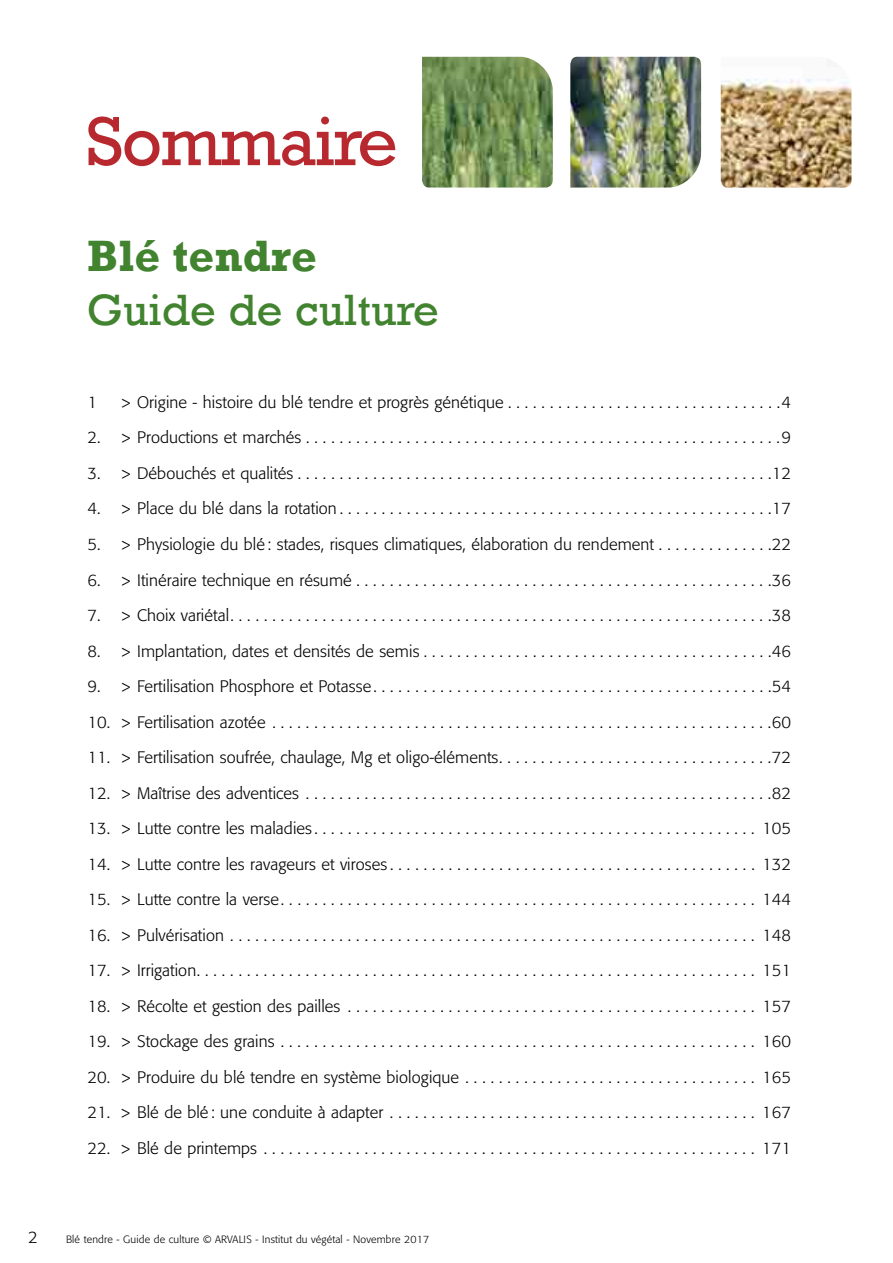
<style>
.page{position:relative;width:893px;height:1263px;background:#fff}
.page>*{position:absolute;margin:0;border:0;box-sizing:border-box;transform-origin:0 0}
.t1{font:70.5px "Rockwell";letter-spacing:-.025em;color:#b8292f}
.t2{font:45px "Rockwell";color:#41832e}
.t3{font:700 45px "Rockwell";letter-spacing:.005em;color:#41832e}
.t4{font:300 16.5px "Formata BQ";letter-spacing:.005em;color:#000}
.t5{font:300 10.5px "Formata BQ";letter-spacing:.015em;color:#000}
</style>
<div class="page">
<img style="left:422px;top:57px;width:131px;height:131px">
<img style="left:570px;top:57px;width:131px;height:131px">
<img style="left:721px;top:78px;width:130px;height:110px">
<h1 class="t1" style="left:86px;top:101px;width:313px">Sommaire</h1>
<h2 class="t3" style="left:87px;top:228px;width:231px">Blé tendre</h2>
<h2 class="t2" style="left:87px;top:284px;width:353px">Guide de culture</h2>
<p class="t4" style="left:88px;top:392px;width:11px">1</p>
<p class="t4" style="left:120px;top:392px;width:673px">&gt; Origine - histoire du blé tendre et progrès génétique . . . . . . . . . . . . . . . . . . . . . . . . . . . . . . . . 4</p>
<p class="t4" style="left:88px;top:428px;width:705px">2. &gt; Productions et marchés . . . . . . . . . . . . . . . . . . . . . . . . . . . . . . . . . . . . . . . . . . . . . . . . . . . . . . . . 9</p>
<p class="t4" style="left:88px;top:463px;width:705px">3. &gt; Débouchés et qualités . . . . . . . . . . . . . . . . . . . . . . . . . . . . . . . . . . . . . . . . . . . . . . . . . . . . . . . . 12</p>
<p class="t4" style="left:88px;top:499px;width:705px">4. &gt; Place du blé dans la rotation . . . . . . . . . . . . . . . . . . . . . . . . . . . . . . . . . . . . . . . . . . . . . . . . . . . 17</p>
<p class="t4" style="left:88px;top:534px;width:705px">5. &gt; Physiologie du blé: stades, risques climatiques, élaboration du rendement . . . . . . . . . . . . . 22</p>
<p class="t4" style="left:88px;top:570px;width:705px">6. &gt; Itinéraire technique en résumé . . . . . . . . . . . . . . . . . . . . . . . . . . . . . . . . . . . . . . . . . . . . . . . . . 36</p>
<p class="t4" style="left:88px;top:605px;width:705px">7. &gt; Choix variétal . . . . . . . . . . . . . . . . . . . . . . . . . . . . . . . . . . . . . . . . . . . . . . . . . . . . . . . . . . . . . . . . 38</p>
<p class="t4" style="left:88px;top:641px;width:705px">8. &gt; Implantation, dates et densités de semis . . . . . . . . . . . . . . . . . . . . . . . . . . . . . . . . . . . . . . . . . 46</p>
<p class="t4" style="left:88px;top:677px;width:705px">9. &gt; Fertilisation Phosphore et Potasse . . . . . . . . . . . . . . . . . . . . . . . . . . . . . . . . . . . . . . . . . . . . . . . 54</p>
<p class="t4" style="left:88px;top:712px;width:705px">10. &gt; Fertilisation azotée . . . . . . . . . . . . . . . . . . . . . . . . . . . . . . . . . . . . . . . . . . . . . . . . . . . . . . . . . . . 60</p>
<p class="t4" style="left:87px;top:748px;width:705px">11. &gt; Fertilisation soufrée, chaulage, Mg et oligo-éléments . . . . . . . . . . . . . . . . . . . . . . . . . . . . . . . . 72</p>
<p class="t4" style="left:87px;top:783px;width:705px">12. &gt; Maîtrise des adventices . . . . . . . . . . . . . . . . . . . . . . . . . . . . . . . . . . . . . . . . . . . . . . . . . . . . . . . 82</p>
<p class="t4" style="left:87px;top:819px;width:705px">13. &gt; Lutte contre les maladies . . . . . . . . . . . . . . . . . . . . . . . . . . . . . . . . . . . . . . . . . . . . . . . . . . . . . 105</p>
<p class="t4" style="left:87px;top:854px;width:705px">14. &gt; Lutte contre les ravageurs et viroses . . . . . . . . . . . . . . . . . . . . . . . . . . . . . . . . . . . . . . . . . . . . 132</p>
<p class="t4" style="left:87px;top:890px;width:705px">15. &gt; Lutte contre la verse . . . . . . . . . . . . . . . . . . . . . . . . . . . . . . . . . . . . . . . . . . . . . . . . . . . . . . . . . 144</p>
<p class="t4" style="left:87px;top:925px;width:705px">16. &gt; Pulvérisation . . . . . . . . . . . . . . . . . . . . . . . . . . . . . . . . . . . . . . . . . . . . . . . . . . . . . . . . . . . . . . . 148</p>
<p class="t4" style="left:87px;top:961px;width:705px">17. &gt; Irrigation . . . . . . . . . . . . . . . . . . . . . . . . . . . . . . . . . . . . . . . . . . . . . . . . . . . . . . . . . . . . . . . . . . . 151</p>
<p class="t4" style="left:87px;top:996px;width:705px">18. &gt; Récolte et gestion des pailles . . . . . . . . . . . . . . . . . . . . . . . . . . . . . . . . . . . . . . . . . . . . . . . . . 157</p>
<p class="t4" style="left:87px;top:1032px;width:705px">19. &gt; Stockage des grains . . . . . . . . . . . . . . . . . . . . . . . . . . . . . . . . . . . . . . . . . . . . . . . . . . . . . . . . . 160</p>
<p class="t4" style="left:87px;top:1067px;width:705px">20. &gt; Produire du blé tendre en système biologique . . . . . . . . . . . . . . . . . . . . . . . . . . . . . . . . . . . 165</p>
<p class="t4" style="left:87px;top:1103px;width:705px">21. &gt; Blé de blé : une conduite à adapter . . . . . . . . . . . . . . . . . . . . . . . . . . . . . . . . . . . . . . . . . . . . 167</p>
<p class="t4" style="left:87px;top:1138px;width:705px">22. &gt; Blé de printemps . . . . . . . . . . . . . . . . . . . . . . . . . . . . . . . . . . . . . . . . . . . . . . . . . . . . . . . . . . . 171</p>
<p class="t4" style="left:28px;top:1227px;width:11px">2</p>
<p class="t5" style="left:66px;top:1233px;width:365px">Blé tendre - Guide de culture © ARVALIS - Institut du végétal - Novembre 2017</p>
</div>
